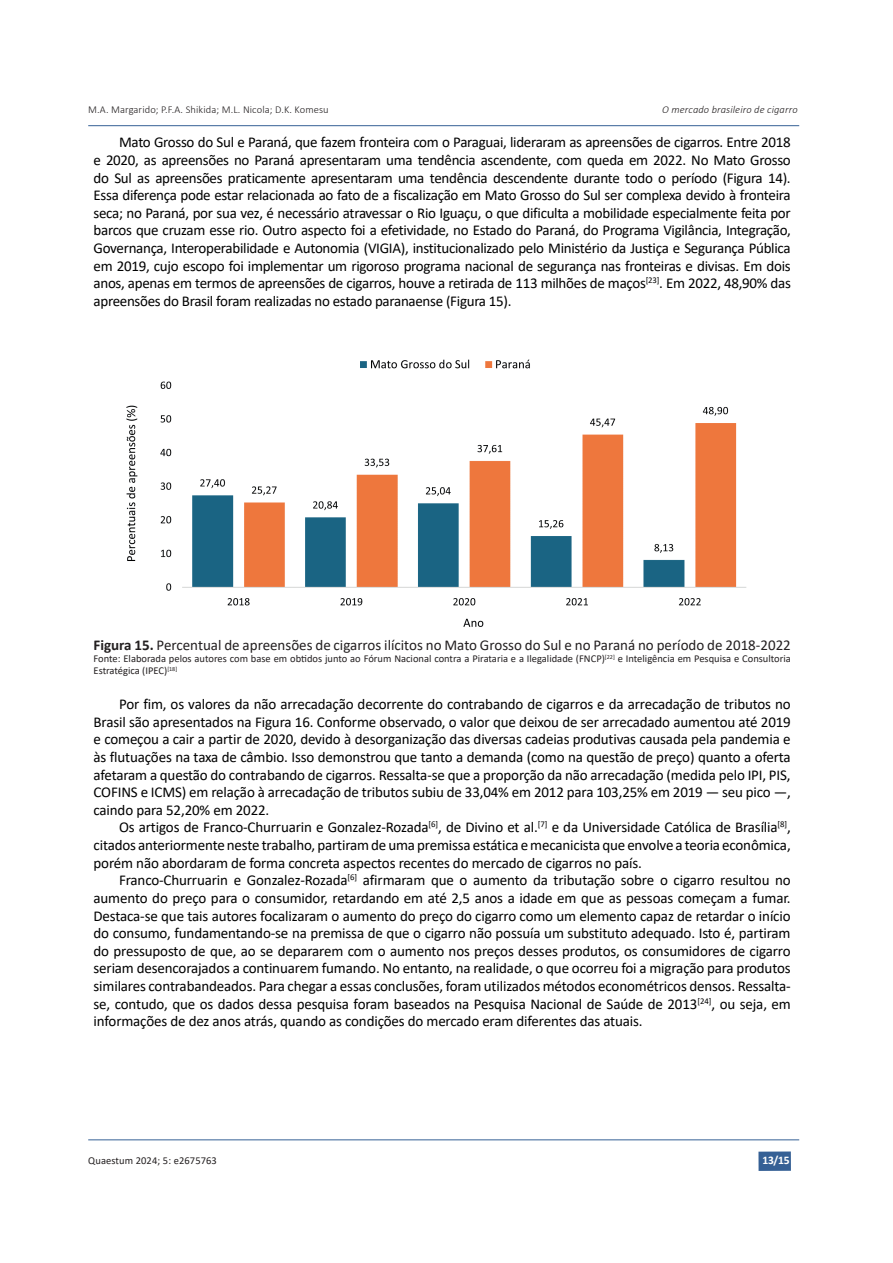
<style>
.page{position:relative;width:893px;height:1263px;background:#fff}
.page>*{position:absolute;margin:0;border:0;box-sizing:border-box;transform-origin:0 0}
.t1{font:15px/17.7px "Calibri";letter-spacing:-.01em;color:#000001;text-align:justify}
.t2{font:15px "Calibri";color:#231f20}
.t3{font:700 11.55px "Calibri";color:#fff}
.t4{font:10.5px/12px "Calibri";color:#231f20}
.t5{font:300 10.5px "Calibri";letter-spacing:.01em;color:#231f20}
.t6{font:italic 300 10.5px "Calibri";letter-spacing:.01em;color:#231f20}
.s1{font-weight:700}
</style>
<div class="page">
<hr style="left:88px;top:125px;width:711px;height:1px;background:#356095">
<div style="left:758px;top:1151px;width:33px;height:20px;background:#356095"></div>
<hr style="left:88px;top:1139px;width:711px;height:1px;background:#356095">
<img style="left:126px;top:359px;width:621px;height:268px">
<p class="t5" style="left:88px;top:103px;width:242px">M.A. Margarido; P.F.A. Shikida; M.L. Nicola; D.K. Komesu</p>
<p class="t6" style="left:662px;top:103px;width:137px">O mercado brasileiro de cigarro</p>
<p class="t1" style="left:94px;top:133px;width:699px;text-indent:26px">Mato Grosso do Sul e Paraná, que fazem fronteira com o Paraguai, lideraram as apreensões de cigarros. Entre 2018 e 2020, as apreensões no Paraná apresentaram uma tendência ascendente, com queda em 2022. No Mato Grosso do Sul as apreensões praticamente apresentaram uma tendência descendente durante todo o período (Figura 14).<br>Essa diferença pode estar relacionada ao fato de a fiscalização em Mato Grosso do Sul ser complexa devido à fronteira seca; no Paraná, por sua vez, é necessário atravessar o Rio Iguaçu, o que dificulta a mobilidade especialmente feita por barcos que cruzam esse rio. Outro aspecto foi a efetividade, no Estado do Paraná, do Programa Vigilância, Integração, Governança, Interoperabilidade e Autonomia (VIGIA), institucionalizado pelo Ministério da Justiça e Segurança Pública em 2019, cujo escopo foi implementar um rigoroso programa nacional de segurança nas fronteiras e divisas. Em dois anos, apenas em termos de apreensões de cigarros, houve a retirada de 113 milhões de maços<sup>[23]</sup>. Em 2022, 48,90% das apreensões do Brasil foram realizadas no estado paranaense (Figura 15).</p>
<p class="t2" style="left:94px;top:635px;width:699px"><span class="s1">Figura 15.</span> Percentual de apreensões de cigarros ilícitos no Mato Grosso do Sul e no Paraná no período de 2018-2022</p>
<p class="t4" style="left:94px;top:653px;width:699px">Fonte: Elaborada pelos autores com base em obtidos junto ao Fórum Nacional contra a Pirataria e a Ilegalidade (FNCP)<sup>[22]</sup> e Inteligência em Pesquisa e Consultoria<br>Estratégica (IPEC)<sup>[18]</sup></p>
<p class="t1" style="left:94px;top:695px;width:699px;text-indent:26px">Por fim, os valores da não arrecadação decorrente do contrabando de cigarros e da arrecadação de tributos no Brasil são apresentados na Figura 16. Conforme observado, o valor que deixou de ser arrecadado aumentou até 2019 e começou a cair a partir de 2020, devido à desorganização das diversas cadeias produtivas causada pela pandemia e às flutuações na taxa de câmbio. Isso demonstrou que tanto a demanda (como na questão de preço) quanto a oferta afetaram a questão do contrabando de cigarros. Ressalta-se que a proporção da não arrecadação (medida pelo IPI, PIS, COFINS e ICMS) em relação à arrecadação de tributos subiu de 33,04% em 2012 para 103,25% em 2019 — seu pico —, caindo para 52,20% em 2022.</p>
<p class="t1" style="left:94px;top:818px;width:699px;text-indent:26px">Os artigos de Franco-Churruarin e Gonzalez-Rozada<sup>[6]</sup>, de Divino et al.<sup>[7]</sup> e da Universidade Católica de Brasília<sup>[8]</sup>, citados anteriormente neste trabalho, partiram de uma premissa estática e mecanicista que envolve a teoria econômica, porém não abordaram de forma concreta aspectos recentes do mercado de cigarros no país.</p>
<p class="t1" style="left:94px;top:871px;width:699px;text-indent:26px">Franco-Churruarin e Gonzalez-Rozada<sup>[6]</sup> afirmaram que o aumento da tributação sobre o cigarro resultou no aumento do preço para o consumidor, retardando em até 2,5 anos a idade em que as pessoas começam a fumar.<br>Destaca-se que tais autores focalizaram o aumento do preço do cigarro como um elemento capaz de retardar o início do consumo, fundamentando-se na premissa de que o cigarro não possuía um substituto adequado. Isto é, partiram do pressuposto de que, ao se depararem com o aumento nos preços desses produtos, os consumidores de cigarro seriam desencorajados a continuarem fumando. No entanto, na realidade, o que ocorreu foi a migração para produtos similares contrabandeados. Para chegar a essas conclusões, foram utilizados métodos econométricos densos. Ressalta&shy;se, contudo, que os dados dessa pesquisa foram baseados na Pesquisa Nacional de Saúde de 2013<sup>[24]</sup>, ou seja, em informações de dez anos atrás, quando as condições do mercado eram diferentes das atuais.</p>
<p class="t4" style="left:88px;top:1154px;width:130px">Quaestum 2024; 5: e2675763</p>
<p class="t3" style="left:762px;top:1152px;width:29px">13/15</p>
</div>
